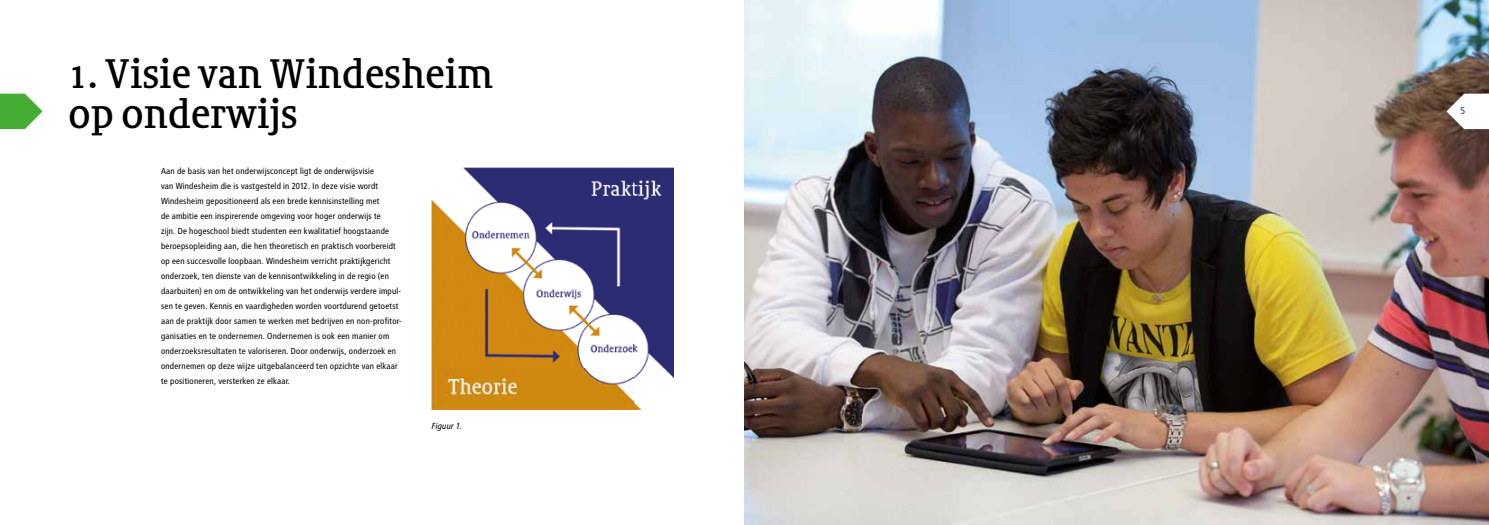
<style>
.page{position:relative;width:1489px;height:525px;background:#fff}
.page>*{position:absolute;margin:0;border:0;box-sizing:border-box;transform-origin:0 0}
.t1{font:40px/40px "Sheriff";letter-spacing:-.01em;color:#000}
.t2{font:10px "Transit Print OT";color:#004380}
.t3{font:8.75px/15px "Transit Print OT";letter-spacing:-.01em;color:#000}
.t4{font:italic 8.75px "Transit Print OT";letter-spacing:-.01em;color:#000}
</style>
<div class="page">
<img style="left:431px;top:167px;width:242px;height:242px">
<img style="left:744px;top:0;width:744px;height:524px">
<svg style="left:1446px;top:94px;width:42px;height:35px"></svg>
<svg style="left:0;top:94px;width:43px;height:35px"></svg>
<h1 class="t1" style="left:68px;top:53px;width:426px">1. Visie van Windesheim op onderwijs</h1>
<p class="t3" style="left:161px;top:163px;width:242px">Aan de basis van het onderwijsconcept ligt de onderwijsvisie<br>van Windesheim die is vastgesteld in 2012. In deze visie wordt Windesheim gepositioneerd als een brede kennisinstelling met<br>de ambitie een inspirerende omgeving voor hoger onderwijs te<br>zijn. De hogeschool biedt studenten een kwalitatief hoogstaande beroepsopleiding aan, die hen theoretisch en praktisch voorbereidt op een succesvolle loopbaan. Windesheim verricht praktijkgericht onderzoek, ten dienste van de kennisontwikkeling in de regio (en daarbuiten) en om de ontwikkeling van het onderwijs verdere impul&shy;sen te geven. Kennis en vaardigheden worden voortdurend getoetst aan de praktijk door samen te werken met bedrijven en non-profitor&shy;ganisaties en te ondernemen. Ondernemen is ook een manier om onderzoeksresultaten te valoriseren. Door onderwijs, onderzoek en ondernemen op deze wijze uitgebalanceerd ten opzichte van elkaar te positioneren, versterken ze elkaar.</p>
<p class="t4" style="left:431px;top:421px;width:32px">Figuur 1.</p>
<p class="t2" style="left:1460px;top:105px;width:7px">5</p>
</div>
